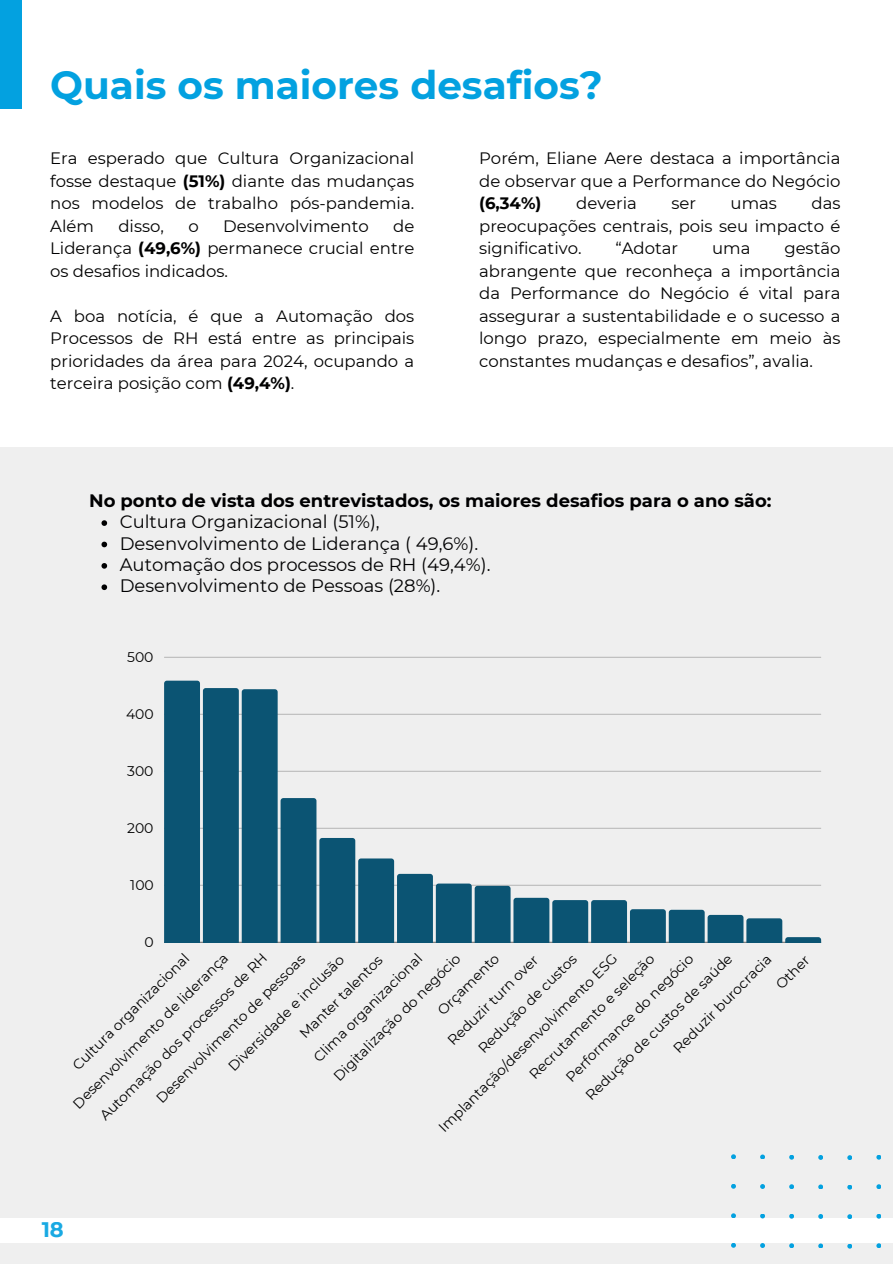
<style>
.page{position:relative;width:893px;height:1264px;background:#fff}
.page>*{position:absolute;margin:0;border:0;box-sizing:border-box;transform-origin:0 0}
.t1{font:700 39px "Montserrat";color:#03a1e0}
.t2{font:700 21px "Montserrat";color:#03a1e0}
.t3{font:18px/21.3px "Montserrat";color:#000001}
.t4{font:700 18px "Montserrat";color:#000001}
.t5{font:16.5px/22.5px "Montserrat";color:#000;text-align:justify}
.t6{font:16.5px/22.5px "Montserrat";color:#000001;text-align:justify}
.t7{font:700 16.5px "Montserrat";color:#000}
.t8{font:13.95px/26.7px "Montserrat";color:#000}
.s1{font-weight:700}
</style>
<div class="page">
<div style="left:0;top:0;width:22px;height:108px;background:#03a1e0"></div>
<div style="left:0;top:447px;width:892px;height:816px;background:#efefef"></div>
<div style="left:0;top:1218px;width:892px;height:25px;background:#fff"></div>
<hr style="left:164px;top:657px;width:657px;height:1px;background:#000">
<hr style="left:164px;top:942px;width:657px;height:1px;background:#000">
<svg style="left:164px;top:680px;width:657px;height:262px"></svg>
<svg style="left:101px;top:520px;width:6px;height:6px"></svg>
<svg style="left:101px;top:541px;width:6px;height:6px"></svg>
<svg style="left:101px;top:563px;width:6px;height:5px"></svg>
<svg style="left:101px;top:584px;width:6px;height:6px"></svg>
<svg style="left:731px;top:1154px;width:5px;height:5px"></svg>
<svg style="left:731px;top:1184px;width:5px;height:4px"></svg>
<svg style="left:731px;top:1213px;width:5px;height:5px"></svg>
<svg style="left:731px;top:1243px;width:5px;height:4px"></svg>
<svg style="left:760px;top:1154px;width:5px;height:5px"></svg>
<svg style="left:760px;top:1184px;width:5px;height:4px"></svg>
<svg style="left:760px;top:1214px;width:5px;height:4px"></svg>
<svg style="left:760px;top:1243px;width:5px;height:4px"></svg>
<svg style="left:789px;top:1155px;width:5px;height:4px"></svg>
<svg style="left:789px;top:1184px;width:5px;height:5px"></svg>
<svg style="left:789px;top:1214px;width:5px;height:4px"></svg>
<svg style="left:789px;top:1243px;width:5px;height:5px"></svg>
<svg style="left:818px;top:1155px;width:5px;height:4px"></svg>
<svg style="left:818px;top:1184px;width:5px;height:5px"></svg>
<svg style="left:818px;top:1214px;width:5px;height:4px"></svg>
<svg style="left:818px;top:1243px;width:5px;height:5px"></svg>
<svg style="left:847px;top:1155px;width:5px;height:5px"></svg>
<svg style="left:847px;top:1185px;width:5px;height:4px"></svg>
<svg style="left:847px;top:1214px;width:5px;height:5px"></svg>
<svg style="left:847px;top:1244px;width:5px;height:4px"></svg>
<svg style="left:876px;top:1155px;width:5px;height:4px"></svg>
<svg style="left:876px;top:1184px;width:5px;height:5px"></svg>
<svg style="left:876px;top:1214px;width:5px;height:4px"></svg>
<svg style="left:876px;top:1243px;width:5px;height:5px"></svg>
<h1 class="t1" style="left:50px;top:61px;width:554px">Quais os maiores desafios?</h1>
<p class="t6" style="left:50px;top:147px;width:365px">Era esperado que Cultura Organizacional fosse destaque <span class="s1">(51%)</span> diante das mudanças nos modelos de trabalho pós-pandemia.<br>Além</p>
<p class="t6" style="left:50px;top:215px;width:365px;text-indent:343px">de Liderança <span class="s1">(49,6%)</span> permanece crucial entre os desafios indicados.</p>
<p class="t6" style="left:50px;top:305px;width:365px">A boa notícia, é que a Automação dos Processos de RH está entre as principais prioridades da área para 2024, ocupando a terceira posição com <span class="s1">(49,4%)</span>.</p>
<p class="t6" style="left:118px;top:215px;width:47px">disso,</p>
<p class="t6" style="left:188px;top:215px;width:12px">o</p>
<p class="t6" style="left:223px;top:215px;width:147px">Desenvolvimento</p>
<p class="t5" style="left:479px;top:147px;width:363px">Porém, Eliane Aere destaca a importância de observar que a Performance do Negócio</p>
<p class="t7" style="left:479px;top:193px;width:64px">(6,34%)</p>
<p class="t5" style="left:576px;top:192px;width:62px">deveria</p>
<p class="t5" style="left:671px;top:192px;width:26px">ser</p>
<p class="t5" style="left:730px;top:192px;width:48px">umas</p>
<p class="t5" style="left:479px;top:192px;width:363px;text-indent:332px">das preocupações centrais, pois seu impacto é significativo.</p>
<p class="t5" style="left:615px;top:237px;width:64px">“Adotar</p>
<p class="t5" style="left:712px;top:237px;width:40px">uma</p>
<p class="t5" style="left:479px;top:237px;width:363px;text-indent:305px">gestão abrangente que reconheça a importância da Performance do Negócio é vital para assegurar a sustentabilidade e o sucesso a longo prazo, especialmente em meio às constantes mudanças e desafios”, avalia.</p>
<p class="t4" style="left:89px;top:489px;width:684px">No ponto de vista dos entrevistados, os maiores desafios para o ano são:</p>
<p class="t3" style="left:120px;top:511px;width:372px">Cultura Organizacional (51%), Desenvolvimento de Liderança ( 49,6%).<br>Automação dos processos de RH (49,4%).<br>Desenvolvimento de Pessoas (28%).</p>
<p class="t8" style="left:127px;top:643px;width:28px">500</p>
<p class="t8" style="left:126px;top:700px;width:29px">400</p>
<p class="t8" style="left:127px;top:757px;width:28px">300</p>
<p class="t8" style="left:127px;top:814px;width:28px">200</p>
<p class="t8" style="left:130px;top:871px;width:25px">100</p>
<p class="t8" style="left:144px;top:928px;width:11px">0</p>
<p class="t8" style="left:306px;top:1050px;width:148px;rotate:-45deg">Clima organizacional</p>
<p class="t8" style="left:66px;top:1058px;width:160px;rotate:-45deg">Cultura organizacional</p>
<p class="t8" style="left:93px;top:1108px;width:231px;rotate:-45deg">Automação dos processos de RH</p>
<p class="t8" style="left:431px;top:1120px;width:247px;rotate:-45deg">Implantação/desenvolvimento ESG</p>
<p class="t8" style="left:430px;top:1003px;width:82px;rotate:-45deg">Orçamento</p>
<p class="t8" style="left:66px;top:1096px;width:214px;rotate:-45deg">Desenvolvimento de liderança</p>
<p class="t8" style="left:326px;top:1068px;width:174px;rotate:-45deg">Digitalização do negócio</p>
<p class="t8" style="left:558px;top:1069px;width:175px;rotate:-45deg">Performance do negócio</p>
<p class="t8" style="left:452px;top:1021px;width:134px;text-indent:-16px;rotate:-45deg">Reduzir turn over<br>Redução de custos</p>
<p class="t8" style="left:578px;top:1088px;width:202px;rotate:-45deg">Redução de custos de saúde</p>
<p class="t8" style="left:522px;top:1067px;width:172px;rotate:-45deg">Recrutamento e seleção</p>
<p class="t8" style="left:149px;top:1090px;width:205px;rotate:-45deg">Desenvolvimento de pessoas</p>
<p class="t8" style="left:666px;top:1040px;width:134px;rotate:-45deg">Reduzir burocracia</p>
<p class="t8" style="left:768px;top:976px;width:43px;rotate:-45deg">Other</p>
<p class="t8" style="left:221px;top:1058px;width:158px;rotate:-45deg">Diversidade e inclusão</p>
<p class="t8" style="left:292px;top:1026px;width:112px;rotate:-45deg">Manter talentos</p>
<h2 class="t2" style="left:42px;top:1217px;width:24px">18</h2>
</div>
